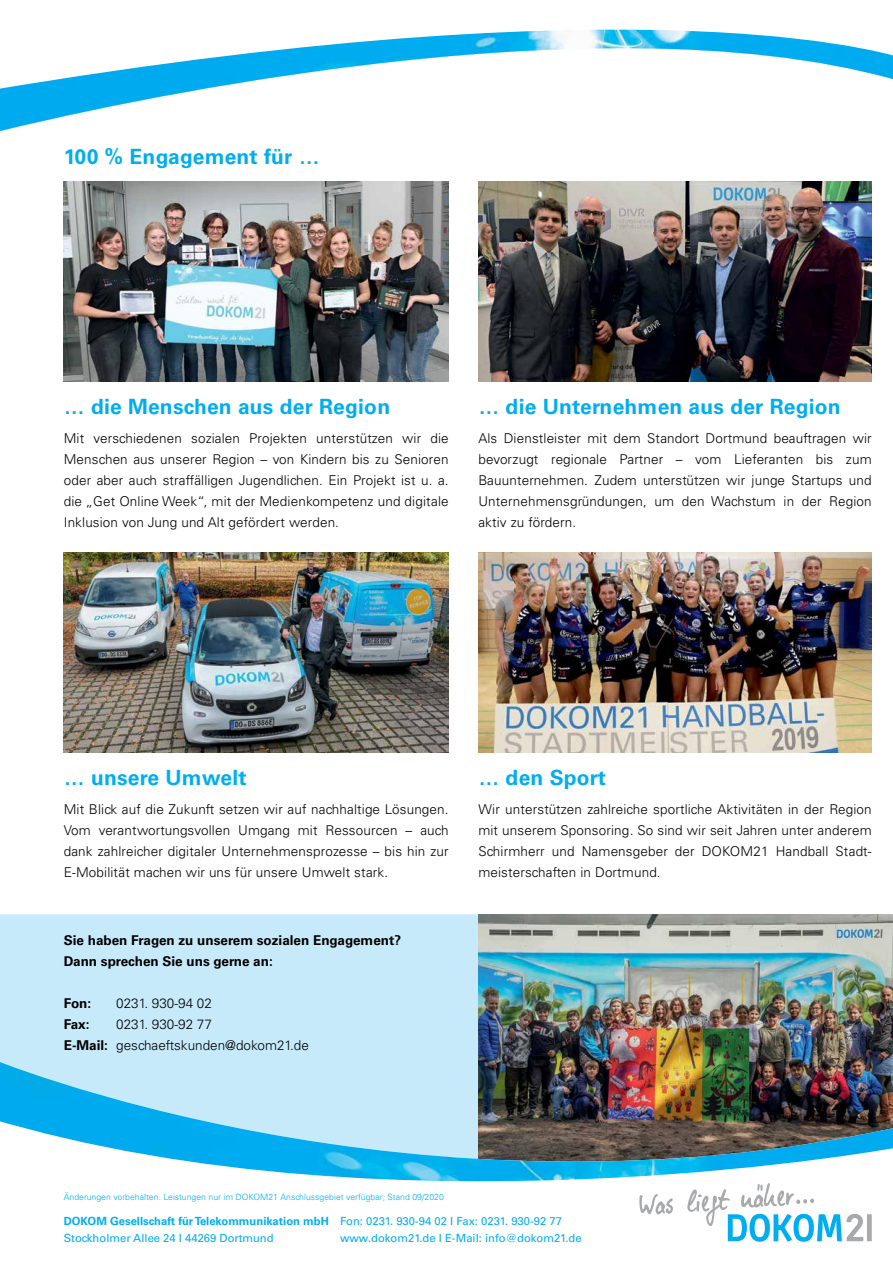
<style>
.page{position:relative;width:893px;height:1263px;background:#fff}
.page>*{position:absolute;margin:0;border:0;box-sizing:border-box;transform-origin:0 0}
.t1{font:700 21px "Univers LT Std";letter-spacing:.01em;color:#00aeef}
.t2{font:300 13.5px/21px "Univers LT Std";letter-spacing:.01em;color:#000;text-align:justify}
.t3{font:700 13.5px/21px "Univers LT Std";color:#000}
.t4{font:11.25px/16.5px "Univers LT Std";color:#00aeef}
.t5{font:700 11.25px "Univers LT Std";color:#00aeef}
.t6{font:300 8.7px "Univers LT Std";color:#00aeef}
.s1{font-weight:700}
</style>
<div class="page">
<div style="left:0;top:914px;width:478px;height:143px;background:#c7eafb"></div>
<img style="left:478px;top:914px;width:415px;height:143px">
<img style="left:0;top:1057px;width:893px;height:60px">
<svg style="left:0;top:1117px;width:893px;height:98px"></svg>
<svg style="left:639px;top:1194px;width:34px;height:20px"></svg>
<svg style="left:687px;top:1183px;width:185px;height:59px"></svg>
<img style="left:0;top:91px;width:192px;height:40px">
<svg style="left:0;top:29px;width:893px;height:62px"></svg>
<div style="left:783px;top:18px;width:53px;height:14px;background:#fff"></div>
<img style="left:64px;top:182px;width:385px;height:200px">
<img style="left:64px;top:553px;width:385px;height:200px">
<img style="left:478px;top:182px;width:394px;height:200px">
<img style="left:478px;top:553px;width:394px;height:200px">
<h1 class="t1" style="left:64px;top:144px;width:257px">100 % Engagement für …</h1>
<h1 class="t1" style="left:64px;top:394px;width:328px">… die Menschen aus der Region</h1>
<p class="t2" style="left:64px;top:428px;width:386px">Mit verschiedenen sozialen Projekten unterstützen wir die Menschen aus unserer Region – von Kindern bis zu Senioren oder aber auch straffälligen Jugendlichen. Ein Projekt ist u. a. die „Get Online Week“, mit der Medienkompetenz und digitale Inklusion von Jung und Alt gefördert werden.</p>
<h1 class="t1" style="left:478px;top:394px;width:364px">… die Unternehmen aus der Region</h1>
<p class="t2" style="left:478px;top:428px;width:395px">Als Dienstleister mit dem Standort Dortmund beauftragen wir bevorzugt regionale Partner – vom Lieferanten bis zum Bauunternehmen. Zudem unterstützen wir junge Startups und Unternehmensgründungen, um den Wachstum in der Region aktiv zu fördern.</p>
<h1 class="t1" style="left:64px;top:765px;width:184px">… unsere Umwelt</h1>
<p class="t2" style="left:64px;top:799px;width:386px">Mit Blick auf die Zukunft setzen wir auf nachhaltige Lösungen.<br>Vom verantwortungsvollen Umgang mit Ressourcen – auch dank zahlreicher digitaler Unternehmensprozesse – bis hin zur E-Mobilität machen wir uns für unsere Umwelt stark.</p>
<p class="t3" style="left:64px;top:930px;width:339px">Sie haben Fragen zu unserem sozialen Engagement?<br>Dann sprechen Sie uns gerne an:</p>
<p class="t3" style="left:64px;top:993px;width:29px">Fon:</p>
<p class="t2" style="left:116px;top:993px;width:97px">0231. 930-94 02</p>
<p class="t3" style="left:64px;top:1014px;width:27px">Fax:</p>
<p class="t2" style="left:64px;top:1014px;width:247px;text-indent:53px">0231. 930-92 77<br><span class="s1">E-Mail:</span> geschaeftskunden@dokom21.de</p>
<h1 class="t1" style="left:478px;top:765px;width:129px">… den Sport</h1>
<p class="t2" style="left:478px;top:799px;width:395px">Wir unterstützen zahlreiche sportliche Aktivitäten in der Region mit unserem Sponsoring. So sind wir seit Jahren unter anderem Schirmherr und Namensgeber der DOKOM21 Handball Stadt&shy;meisterschaften in Dortmund.</p>
<p class="t6" style="left:64px;top:1192px;width:382px">Änderungen vorbehalten. Leistungen nur im DOKOM21 Anschlussgebiet verfügbar; Stand 09/2020</p>
<p class="t5" style="left:64px;top:1215px;width:267px">DOKOM Gesellschaft für Telekommunikation mbH</p>
<p class="t4" style="left:64px;top:1229px;width:211px">Stockholmer Allee 24 I 44269 Dortmund</p>
<p class="t4" style="left:340px;top:1213px;width:243px">Fon: 0231. 930-94 02 I Fax: 0231. 930-92 77 www.dokom21.de I E-Mail: info@dokom21.de</p>
</div>
